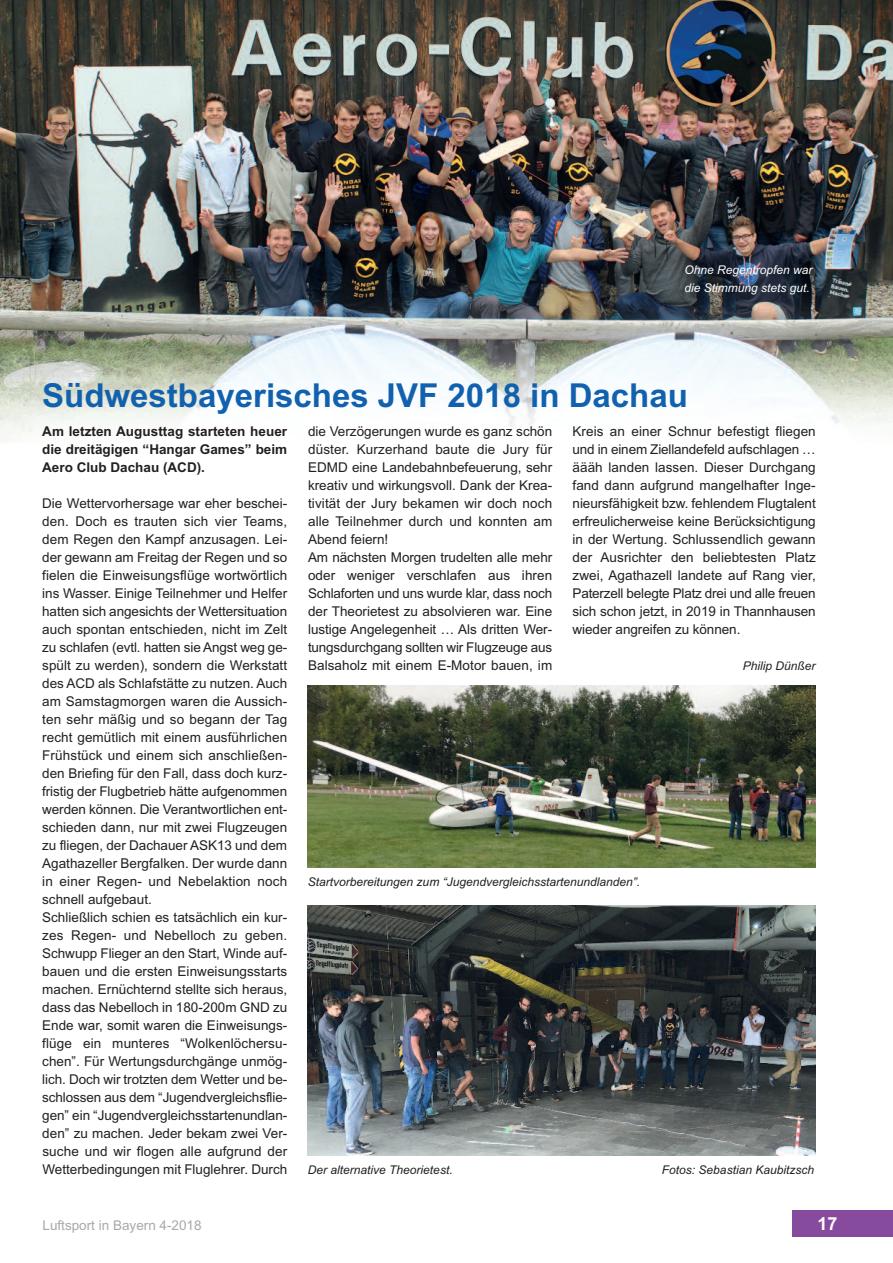
<style>
.page{position:relative;width:893px;height:1263px;background:#fff}
.page>*{position:absolute;margin:0;border:0;box-sizing:border-box;transform-origin:0 0}
.t1{font:700 33px "Arial";color:#1161af}
.t2{font:700 18px "Arial";color:#fff}
.t3{font:13.5px/18px "Arial";color:#231f20}
.t4{font:700 13.5px/18px "Arial";color:#231f20;text-align:justify}
.t5{font:13.5px "Arial";color:#a8a9ad}
.t6{font:italic 12px "Arial";color:#231f20}
.t7{font:italic 12px/18px "Arial";color:#fff}
</style>
<div class="page">
<div style="left:792px;top:1211px;width:101px;height:26px;background:#874b9d"></div>
<img style="left:0;top:0;width:893px;height:439px">
<img style="left:308px;top:686px;width:508px;height:181px">
<img style="left:308px;top:905px;width:508px;height:251px">
<p class="t7" style="left:684px;top:261px;width:130px">Ohne Regentropfen war die Stimmung stets gut.</p>
<h1 class="t1" style="left:42px;top:376px;width:647px">Südwestbayerisches JVF 2018 in Dachau</h1>
<p class="t4" style="left:42px;top:422px;width:246px">Am letzten Augusttag starteten heuer die dreitägigen “Hangar Games” beim Aero Club Dachau (ACD).</p>
<p class="t3" style="left:42px;top:494px;width:247px">Die Wettervorhersage war eher beschei&shy;den. Doch es trauten sich vier Teams, dem Regen den Kampf anzusagen. Lei&shy;der gewann am Freitag der Regen und so fielen die Einweisungsflüge wortwörtlich ins Wasser. Einige Teilnehmer und Helfer hatten sich angesichts der Wettersituation auch spontan entschieden, nicht im Zelt zu schlafen (evtl. hatten sie Angst weg ge&shy;spült zu werden), sondern die Werkstatt des ACD als Schlafstätte zu nutzen. Auch am Samstagmorgen waren die Aussich&shy;ten sehr mäßig und so begann der Tag recht gemütlich mit einem ausführlichen Frühstück und einem sich anschließen&shy;den Briefing für den Fall, dass doch kurz&shy;fristig der Flugbetrieb hätte aufgenommen werden können. Die Verantwortlichen ent&shy;schieden dann, nur mit zwei Flugzeugen zu fliegen, der Dachauer ASK13 und dem Agathazeller Bergfalken. Der wurde dann in einer Regen- und Nebelaktion noch schnell aufgebaut.<br>Schließlich schien es tatsächlich ein kur&shy;zes Regen- und Nebelloch zu geben.<br>Schwupp Flieger an den Start, Winde auf&shy;bauen und die ersten Einweisungsstarts machen. Ernüchternd stellte sich heraus, dass das Nebelloch in 180-200m GND zu Ende war, somit waren die Einweisungs&shy;flüge ein munteres “Wolkenlöchersu&shy;chen”. Für Wertungsdurchgänge unmög&shy;lich. Doch wir trotzten dem Wetter und be&shy;schlossen aus dem “Jugendvergleichsflie&shy;gen” ein “Jugendvergleichsstartenundlan&shy;den” zu machen. Jeder bekam zwei Ver&shy;suche und wir flogen alle aufgrund der Wetterbedingungen mit Fluglehrer. Durch</p>
<p class="t3" style="left:308px;top:422px;width:246px">die Verzögerungen wurde es ganz schön düster. Kurzerhand baute die Jury für EDMD eine Landebahnbefeuerung, sehr kreativ und wirkungsvoll. Dank der Krea&shy;tivität der Jury bekamen wir doch noch alle Teilnehmer durch und konnten am Abend feiern!<br>Am nächsten Morgen trudelten alle mehr oder weniger verschlafen aus ihren Schlaforten und uns wurde klar, dass noch der Theorietest zu absolvieren war. Eine lustige Angelegenheit … Als dritten Wer&shy;tungsdurchgang sollten wir Flugzeuge aus Balsaholz mit einem E-Motor bauen, im</p>
<p class="t3" style="left:573px;top:422px;width:245px;text-align:justify">Kreis an einer Schnur befestigt fliegen und in einem Ziellandefeld aufschlagen … äääh landen lassen. Dieser Durchgang fand dann aufgrund mangelhafter Inge&shy;nieursfähigkeit bzw. fehlendem Flugtalent erfreulicherweise keine Berücksichtigung in der Wertung. Schlussendlich gewann der Ausrichter den beliebtesten Platz zwei, Agathazell landete auf Rang vier, Paterzell belegte Platz drei und alle freuen sich schon jetzt, in 2019 in Thannhausen wieder angreifen zu können.</p>
<p class="t6" style="left:743px;top:659px;width:74px">Philip Dünßer</p>
<p class="t6" style="left:308px;top:875px;width:334px">Startvorbereitungen zum “Jugendvergleichsstartenundlanden”.</p>
<p class="t6" style="left:308px;top:1163px;width:146px">Der alternative Theorietest.</p>
<p class="t6" style="left:662px;top:1163px;width:154px">Fotos: Sebastian Kaubitzsch</p>
<p class="t5" style="left:43px;top:1217px;width:161px">Luftsport in Bayern 4-2018</p>
<h2 class="t2" style="left:817px;top:1213px;width:22px">17</h2>
</div>
